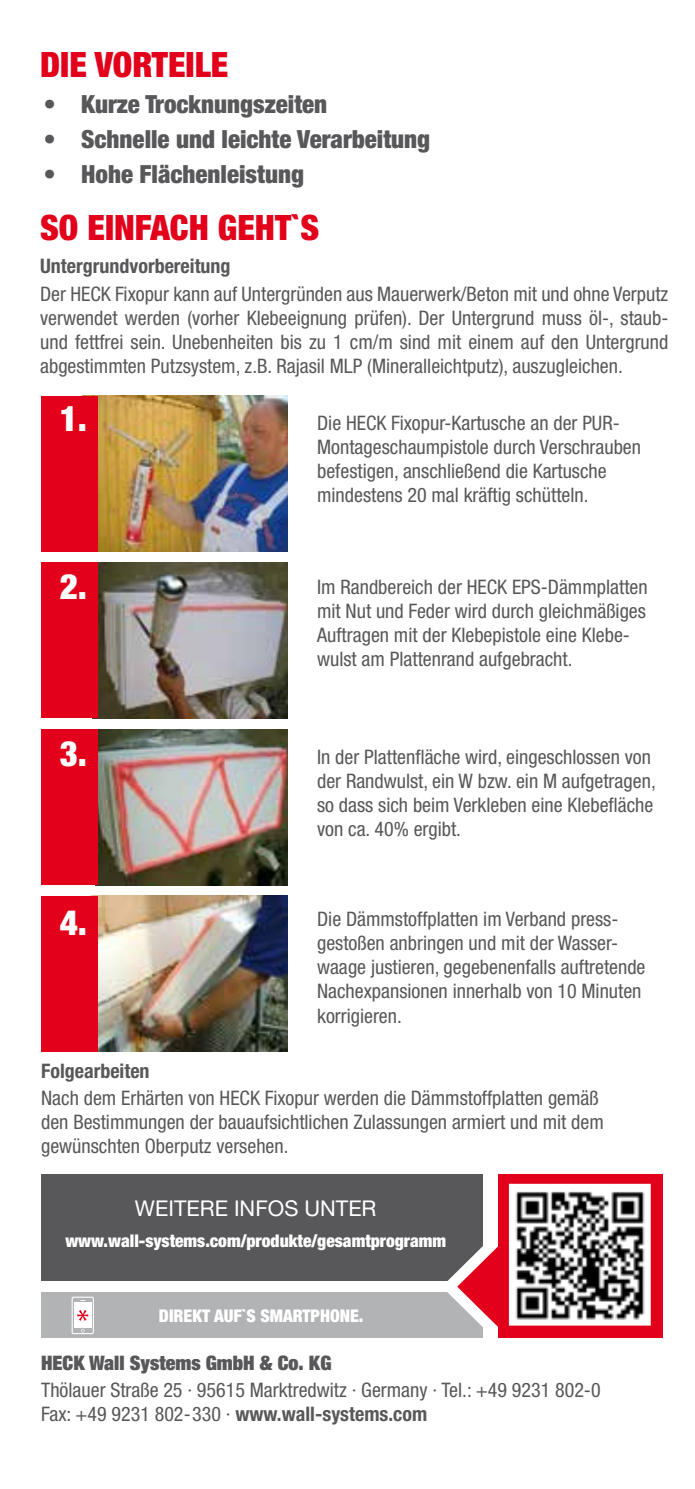
<style>
.page{position:relative;width:695px;height:1489px;background:#fff}
.page>*{position:absolute;margin:0;border:0;box-sizing:border-box;transform-origin:0 0}
.t1{font:900 condensed 35px "Helvetica Neue LT";color:#e2001a}
.t2{font:900 condensed 35px "Helvetica Neue LT";color:#fff}
.t3{font:900 condensed 25px "Helvetica Neue LT";color:#58585a}
.t4{font:21.75px "Helvetica Neue LT";color:#fff}
.t5{font:condensed 20px/24px "Helvetica Neue LT";color:#58585a}
.t6{font:700 condensed 20px "Helvetica Neue LT";color:#58585a}
.t7{font:900 expanded 20px "Helvetica Neue LT";color:#58585a}
.t8{font:900 condensed 17.5px "Helvetica Neue LT";color:#fff}
.s1{font-weight:700}
</style>
<div class="page">
<img style="left:98px;top:395px;width:190px;height:156px">
<div style="left:41px;top:395px;width:57px;height:156px;background:#e2001a"></div>
<img style="left:98px;top:562px;width:190px;height:156px">
<div style="left:41px;top:562px;width:57px;height:156px;background:#e2001a"></div>
<img style="left:98px;top:729px;width:190px;height:156px">
<div style="left:41px;top:729px;width:57px;height:156px;background:#e2001a"></div>
<img style="left:98px;top:895px;width:190px;height:156px">
<div style="left:41px;top:895px;width:57px;height:156px;background:#e2001a"></div>
<div style="left:41px;top:1173px;width:441px;height:107px;background:#58585a"></div>
<div style="left:41px;top:1291px;width:441px;height:46px;background:#b1b3b4"></div>
<div style="left:498px;top:1173px;width:164px;height:164px;background:#e2001a"></div>
<svg style="left:72px;top:1296px;width:22px;height:37px"></svg>
<svg style="left:434px;top:1182px;width:218px;height:156px"></svg>
<h1 class="t1" style="left:40px;top:43px;width:190px">DIE VORTEILE</h1>
<p class="t3" style="left:44px;top:89px;width:285px">• Kurze Trocknungszeiten</p>
<p class="t3" style="left:44px;top:124px;width:388px">• Schnelle und leichte Verarbeitung</p>
<p class="t3" style="left:44px;top:158px;width:262px">• Hohe Flächenleistung</p>
<h1 class="t1" style="left:40px;top:206px;width:280px">SO EINFACH GEHT`S</h1>
<p class="t6" style="left:40px;top:254px;width:192px">Untergrundvorbereitung</p>
<p class="t5" style="left:40px;top:282px;width:629px;text-align:justify">Der HECK Fixopur kann auf Untergründen aus Mauerwerk/Beton mit und ohne Verputz verwendet werden (vorher Klebeeignung prüfen). Der Untergrund muss öl-, staub&shy;und fettfrei sein. Unebenheiten bis zu 1 cm/m sind mit einem auf den Untergrund abgestimmten Putzsystem, z.B. Rajasil MLP (Mineralleichtputz), auszugleichen.</p>
<h1 class="t2" style="left:60px;top:397px;width:29px">1.</h1>
<h1 class="t2" style="left:60px;top:564px;width:29px">2.</h1>
<h1 class="t2" style="left:60px;top:731px;width:29px">3.</h1>
<h1 class="t2" style="left:60px;top:900px;width:29px">4.</h1>
<p class="t5" style="left:317px;top:410px;width:325px">Die HECK Fixopur-Kartusche an der PUR-Montageschaumpistole durch Verschrauben befestigen, anschließend die Kartusche mindestens 20 mal kräftig schütteln.</p>
<p class="t5" style="left:317px;top:575px;width:332px">Im Randbereich der HECK EPS-Dämmplatten mit Nut und Feder wird durch gleichmäßiges Auftragen mit der Klebepistole eine Klebe&shy;wulst am Plattenrand aufgebracht.</p>
<p class="t5" style="left:317px;top:744px;width:340px">In der Plattenfläche wird, eingeschlossen von der Randwulst, ein W bzw. ein M aufgetragen, so dass sich beim Verkleben eine Klebefläche von ca. 40% ergibt.</p>
<p class="t5" style="left:317px;top:907px;width:330px">Die Dämmstoffplatten im Verband press&shy;gestoßen anbringen und mit der Wasser&shy;waage justieren, gegebenenfalls auftretende Nachexpansionen innerhalb von 10 Minuten korrigieren.</p>
<p class="t6" style="left:41px;top:1058px;width:110px">Folgearbeiten</p>
<p class="t5" style="left:41px;top:1086px;width:564px">Nach dem Erhärten von HECK Fixopur werden die Dämmstoffplatten gemäß den Bestimmungen der bauaufsichtlichen Zulassungen armiert und mit dem gewünschten Oberputz versehen.</p>
<p class="t4" style="left:135px;top:1195px;width:243px">WEITERE INFOS UNTER</p>
<p class="t8" style="left:65px;top:1229px;width:382px">www.wall-systems.com/produkte/gesamtprogramm</p>
<p class="t8" style="left:159px;top:1304px;width:206px">DIREKT AUF`S SMARTPHONE.</p>
<p class="t7" style="left:41px;top:1349px;width:292px">HECK Wall Systems GmbH &amp; Co. KG</p>
<p class="t5" style="left:41px;top:1378px;width:561px">Thölauer Straße 25 · 95615 Marktredwitz · Germany · Tel.: +49 9231 802-0<br>Fax: +49 9231 802-330 · <span class="s1">www.wall-systems.com</span></p>
</div>
